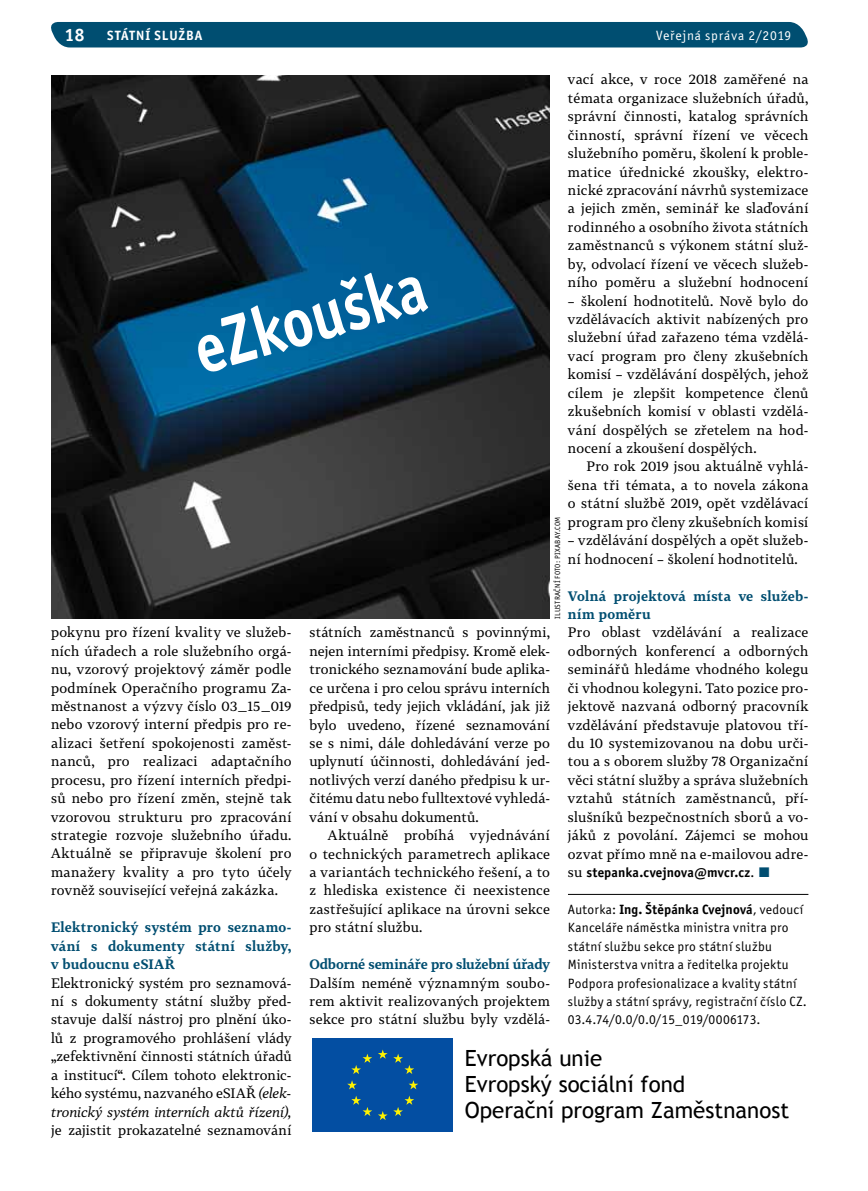
<style>
.page{position:relative;width:868px;height:1191px;background:#fff}
.page>*{position:absolute;margin:0;border:0;box-sizing:border-box;transform-origin:0 0}
.t1{font:700 70.2px "Officina Sans Itc TOT";color:#fff;scale:.87 1}
.t2{font:22.2px/25.8px "Trebuchet MS";color:#000}
.t3{font:700 18px "Officina Sans Itc TOT";color:#fff}
.t4{font:13.5px/18.5px "Tabac G3";letter-spacing:.015em;color:#000;text-align:justify}
.t5{font:13.5px/18.5px "Officina Sans Itc TOT";letter-spacing:.025em;color:#000}
.t6{font:700 13.5px/18.5px "Tabac G3";letter-spacing:.015em;color:#004e71;text-align:justify}
.t7{font:700 13.5px "Tabac G3";letter-spacing:-.01em;color:#004e71}
.t8{font:700 13.5px "Officina Sans Itc TOT";letter-spacing:.02em;color:#000}
.t9{font:13.5px "Officina Sans Itc TOT";letter-spacing:.055em;color:#fff}
.t10{font:700 13.5px "Officina Sans Itc TOT";letter-spacing:.065em;color:#fff}
.t11{font:7.5px "Officina Sans Itc TOT";letter-spacing:.05em;color:#000}
.s1{font-family:"Tabac G3";font-weight:400}
.s2{font-family:"Tabac G3";font-weight:400;color:#004e71}
.s3{font-weight:700}
.s4{font-style:italic}
</style>
<div class="page">
<div style="left:51px;top:22px;width:757px;height:25px;background:#004e71"></div>
<hr style="left:568px;top:894px;width:240px;height:1px;background:#000">
<div style="left:312px;top:1038px;width:141px;height:94px;background:#034ea2"></div>
<svg style="left:378px;top:1049px;width:9px;height:9px"></svg>
<svg style="left:351px;top:1054px;width:21px;height:20px"></svg>
<svg style="left:347px;top:1080px;width:10px;height:9px"></svg>
<svg style="left:351px;top:1095px;width:21px;height:21px"></svg>
<svg style="left:378px;top:1111px;width:9px;height:9px"></svg>
<svg style="left:393px;top:1095px;width:21px;height:21px"></svg>
<svg style="left:408px;top:1080px;width:10px;height:9px"></svg>
<svg style="left:393px;top:1054px;width:21px;height:20px"></svg>
<img style="left:51px;top:75px;width:498px;height:544px">
<h3 class="t3" style="left:65px;top:24px;width:21px">18</h3>
<p class="t10" style="left:107px;top:27px;width:96px">státní služba</p>
<p class="t9" style="left:656px;top:27px;width:137px">Veřejná správa 2/2019</p>
<p class="t4" style="left:568px;top:70px;width:242px">vací akce, v roce 2018 zaměřené na témata organizace služebních úřadů, správní činnosti, katalog správních činností, správní řízení ve věcech služebního poměru, školení k proble&shy;matice úřednické zkoušky, elektro&shy;nické zpracování návrhů systemizace a jejich změn, seminář ke slaďování rodinného a osobního života státních zaměstnanců s výkonem státní služ&shy;by, odvolací řízení ve věcech služeb&shy;ního poměru a služební hodnocení</p>
<p class="t4" style="left:568px;top:291px;width:242px">– školení hodnotitelů. Nově bylo do vzdělávacích aktivit nabízených pro služební úřad zařazeno téma vzdělá&shy;vací program pro členy zkušebních komisí – vzdělávání dospělých, jehož cílem je zlepšit kompetence členů zkušebních komisí v oblasti vzdělá&shy;vání dospělých se zřetelem na hod&shy;nocení a zkoušení dospělých.</p>
<p class="t4" style="left:568px;top:457px;width:242px;text-indent:18px">Pro rok 2019 jsou aktuálně vyhlá&shy;šena tři témata, a to novela zákona o státní službě 2019, opět vzdělávací program pro členy zkušebních komisí</p>
<p class="t4" style="left:568px;top:531px;width:242px">– vzdělávání dospělých a opět služeb&shy;ní hodnocení – školení hodnotitelů.</p>
<p class="t6" style="left:568px;top:586px;width:242px">Volná projektová místa ve služeb&shy;ním poměru</p>
<p class="t4" style="left:568px;top:623px;width:242px">Pro oblast vzdělávání a realizace odborných konferencí a odborných seminářů hledáme vhodného kolegu či vhodnou kolegyni. Tato pozice pro&shy;jektově nazvaná odborný pracovník vzdělávání představuje platovou tří&shy;du 10 systemizovanou na dobu urči&shy;tou a s oborem služby 78 Organizační věci státní služby a správa služebních vztahů státních zaměstnanců, pří&shy;slušníků bezpečnostních sborů a vo&shy;jáků z povolání. Zájemci se mohou ozvat přímo mně na e-mailovou adre-</p>
<p class="t8" style="left:568px;top:864px;width:204px"><span class="s1">su</span> stepanka.cvejnova@mvcr.cz<span class="s1">.</span> <span class="s2">■</span></p>
<p class="t5" style="left:568px;top:900px;width:240px">Autorka: <span class="s3">Ing. Štěpánka Cvejnová</span>, vedoucí Kanceláře náměstka ministra vnitra pro státní službu sekce pro státní službu Ministerstva vnitra a ředitelka projektu Podpora profesionalizace a kvality státní služby a státní správy, registrační číslo CZ.<br>03.4.74/0.0/0.0/15_019/0006173.</p>
<h2 class="t2" style="left:464px;top:1045px;width:326px">Evropská unie<br>Evropský sociální fond<br>Operační program Zaměstnanost</h2>
<h1 class="t1" style="left:183px;top:309px;width:280px;rotate:-16deg">eZkouška</h1>
<p class="t11" style="left:553px;top:619px;width:102px;rotate:-90deg">ilustraČní foto: pixabay.com</p>
<p class="t4" style="left:51px;top:623px;width:242px">pokynu pro řízení kvality ve služeb&shy;ních úřadech a role služebního orgá&shy;nu, vzorový projektový záměr podle podmínek Operačního programu Za&shy;městnanost a výzvy číslo 03_15_019 nebo vzorový interní předpis pro re&shy;alizaci šetření spokojenosti zaměst&shy;nanců, pro realizaci adaptačního procesu, pro řízení interních předpi&shy;sů nebo pro řízení změn, stejně tak vzorovou strukturu pro zpracování strategie rozvoje služebního úřadu.<br>Aktuálně se připravuje školení pro manažery kvality a pro tyto účely rovněž související veřejná zakázka.</p>
<p class="t6" style="left:51px;top:917px;width:242px">Elektronický systém pro seznamo&shy;vání s dokumenty státní služby, v budoucnu eSIAŘ</p>
<p class="t4" style="left:51px;top:973px;width:242px">Elektronický systém pro seznamová&shy;ní s dokumenty státní služby před&shy;stavuje další nástroj pro plnění úko&shy;lů z programového prohlášení vlády „zefektivnění činnosti státních úřadů a institucí“. Cílem tohoto elektronic&shy;kého systému, nazvaného eSIAŘ <span class="s4">(elek&shy;tronický systém interních aktů řízení),</span></p>
<p class="t4" style="left:51px;top:1120px;width:242px">je zajistit prokazatelné seznamování</p>
<p class="t4" style="left:309px;top:623px;width:242px">státních zaměstnanců s povinnými, nejen interními předpisy. Kromě elek&shy;tronického seznamování bude aplika&shy;ce určena i pro celou správu interních předpisů, tedy jejich vkládání, jak již bylo uvedeno, řízené seznamování se s nimi, dále dohledávání verze po uplynutí účinnosti, dohledávání jed&shy;notlivých verzí daného předpisu k ur&shy;čitému datu nebo fulltextové vyhledá&shy;vání v obsahu dokumentů.</p>
<p class="t4" style="left:309px;top:825px;width:242px;text-indent:18px">Aktuálně probíhá vyjednávání o technických parametrech aplikace a variantách technického řešení, a to z hlediska existence či neexistence zastřešující aplikace na úrovni sekce pro státní službu.</p>
<p class="t7" style="left:309px;top:954px;width:242px">Odborné semináře pro služební úřady</p>
<p class="t4" style="left:309px;top:973px;width:242px">Dalším neméně významným soubo&shy;rem aktivit realizovaných projektem sekce pro státní službu byly vzdělá-</p>
</div>
